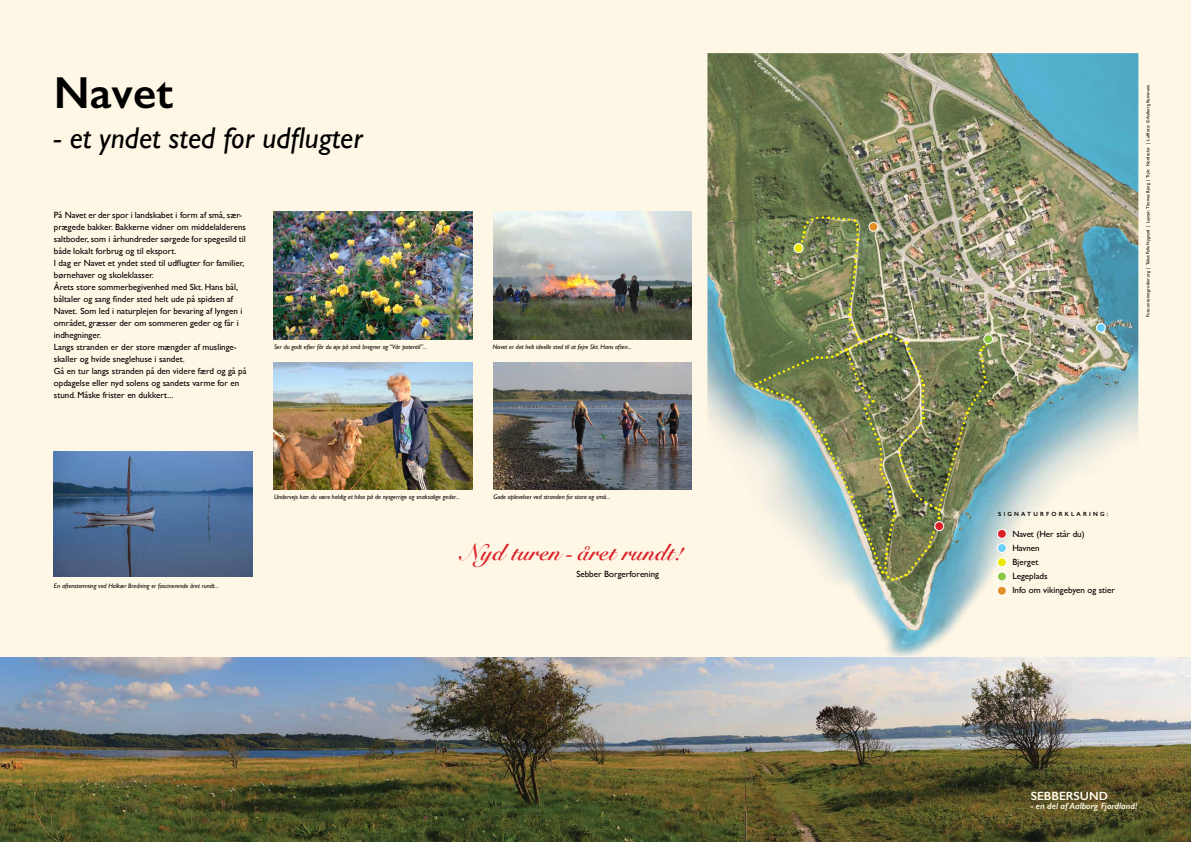
<style>
.page{position:relative;width:1191px;height:842px;background:#fff7e5}
.page>*{position:absolute;margin:0;border:0;box-sizing:border-box;transform-origin:0 0}
.t1{font:600 45px "Gill Sans";color:#000}
.t2{font:italic 30px "Gill Sans";color:#000}
.t3{font:700 23px "Snell Roundhand";letter-spacing:.02em;color:#da2128}
.t4{font:600 12px "Gill Sans";color:#fffdec}
.t5{font:9px/12px "Gill Sans";color:#000}
.t6{font:italic 600 9px "Gill Sans";color:#fffdec}
.t7{font:italic 6.5px "Gill Sans";color:#000}
.t8{font:600 6px "Gill Sans";letter-spacing:.36em;color:#000}
.t9{font:600 5.5px "Gill Sans";color:#fff}
.t10{font:4.5px "Gill Sans";color:#000}
</style>
<div class="page">
<img style="left:493px;top:212px;width:199px;height:127px">
<img style="left:493px;top:362px;width:199px;height:128px">
<img style="left:274px;top:362px;width:198px;height:128px">
<img style="left:274px;top:212px;width:198px;height:127px">
<img style="left:0;top:657px;width:1191px;height:185px">
<img style="left:707px;top:53px;width:431px;height:603px">
<div style="left:983px;top:334px;width:10px;height:10px;border:1px solid #fff;border-radius:50%"></div>
<div style="left:1096px;top:323px;width:9px;height:9px;background:#6dcff6;border-radius:50%"></div>
<div style="left:1096px;top:323px;width:10px;height:10px;border:1px solid #fff;border-radius:50%"></div>
<div style="left:997px;top:529px;width:9px;height:9px;background:#da2128;border-radius:50%"></div>
<div style="left:997px;top:529px;width:10px;height:10px;border:1px solid #fff;border-radius:50%"></div>
<div style="left:997px;top:544px;width:9px;height:8px;background:#6dcff6;border-radius:50%"></div>
<div style="left:997px;top:543px;width:10px;height:10px;border:1px solid #fff;border-radius:50%"></div>
<div style="left:997px;top:558px;width:9px;height:9px;background:#eee809;border-radius:50%"></div>
<div style="left:997px;top:557px;width:10px;height:10px;border:1px solid #fff;border-radius:50%"></div>
<div style="left:997px;top:572px;width:9px;height:9px;background:#8dc63f;border-radius:50%"></div>
<div style="left:997px;top:571px;width:10px;height:10px;border:1px solid #fff;border-radius:50%"></div>
<div style="left:997px;top:586px;width:9px;height:9px;background:#e28f26;border-radius:50%"></div>
<div style="left:997px;top:586px;width:10px;height:10px;border:1px solid #fff;border-radius:50%"></div>
<img style="left:751px;top:215px;width:240px;height:367px">
<img style="left:54px;top:451px;width:198px;height:126px">
<h1 class="t1" style="left:54px;top:66px;width:121px">Navet</h1>
<h2 class="t2" style="left:54px;top:121px;width:310px">- et yndet sted for udflugter</h2>
<p class="t5" style="left:54px;top:209px;width:194px">På Navet er der spor i landskabet i form af små, sær&shy;prægede bakker. Bakkerne vidner om middelalderens saltboder, som i århundreder sørgede for spegesild til både lokalt forbrug og til eksport.<br>I dag er Navet et yndet sted til udflugter for familier, børnehaver og skoleklasser.<br>Årets store sommerbegivenhed med Skt. Hans bål, båltaler og sang finder sted helt ude på spidsen af Navet. Som led i naturplejen for bevaring af lyngen i området, græsser der om sommeren geder og får i indhegninger.<br>Langs stranden er der store mængder af muslinge&shy;skaller og hvide sneglehuse i sandet.<br>Gå en tur langs stranden på den videre færd og gå på opdagelse eller nyd solens og sandets varme for en stund. Måske frister en dukkert...</p>
<p class="t7" style="left:274px;top:343px;width:154px">Ser du godt efter får du øje på små bregner og “Vår potentil”...</p>
<p class="t7" style="left:493px;top:343px;width:140px">Navet er det helt ideelle sted til at fejre Skt. Hans aften...</p>
<p class="t7" style="left:274px;top:493px;width:187px">Undervejs kan du være heldig at hilse på de nysgerrige og snaksalige geder...</p>
<p class="t7" style="left:493px;top:493px;width:118px">Gode oplevelser ved stranden for store og små...</p>
<p class="t7" style="left:54px;top:582px;width:166px">En aftenstemning ved Halkær Bredning er fascinerende året rundt...</p>
<h3 class="t3" style="left:462px;top:536px;width:222px">Nyd turen - året rundt!</h3>
<p class="t5" style="left:576px;top:568px;width:84px">Sebber Borgerforening</p>
<p class="t9" style="left:756px;top:58px;width:61px;rotate:40deg">&lt; Gangsti til Vikingebyen</p>
<p class="t10" style="left:1145px;top:317px;width:234px;rotate:-90deg">Foto: antoine-groslier.org | Tekst: Palle Nygaard | Layout: Thomas Bjerg | Tryk: Nordcolor | Luftfoto: © Aalborg Kommune</p>
<p class="t8" style="left:998px;top:510px;width:111px">SIGNATURFORKLARING:</p>
<p class="t5" style="left:1012px;top:527px;width:104px;line-height:14px">Navet (Her står du)<br>Havnen<br>Bjerget<br>Legeplads<br>Info om vikingebyen og stier</p>
<h3 class="t4" style="left:1030px;top:788px;width:79px">SEBBERSUND</h3>
<p class="t6" style="left:1030px;top:800px;width:108px">- en del af Aalborg Fjordland!</p>
</div>
